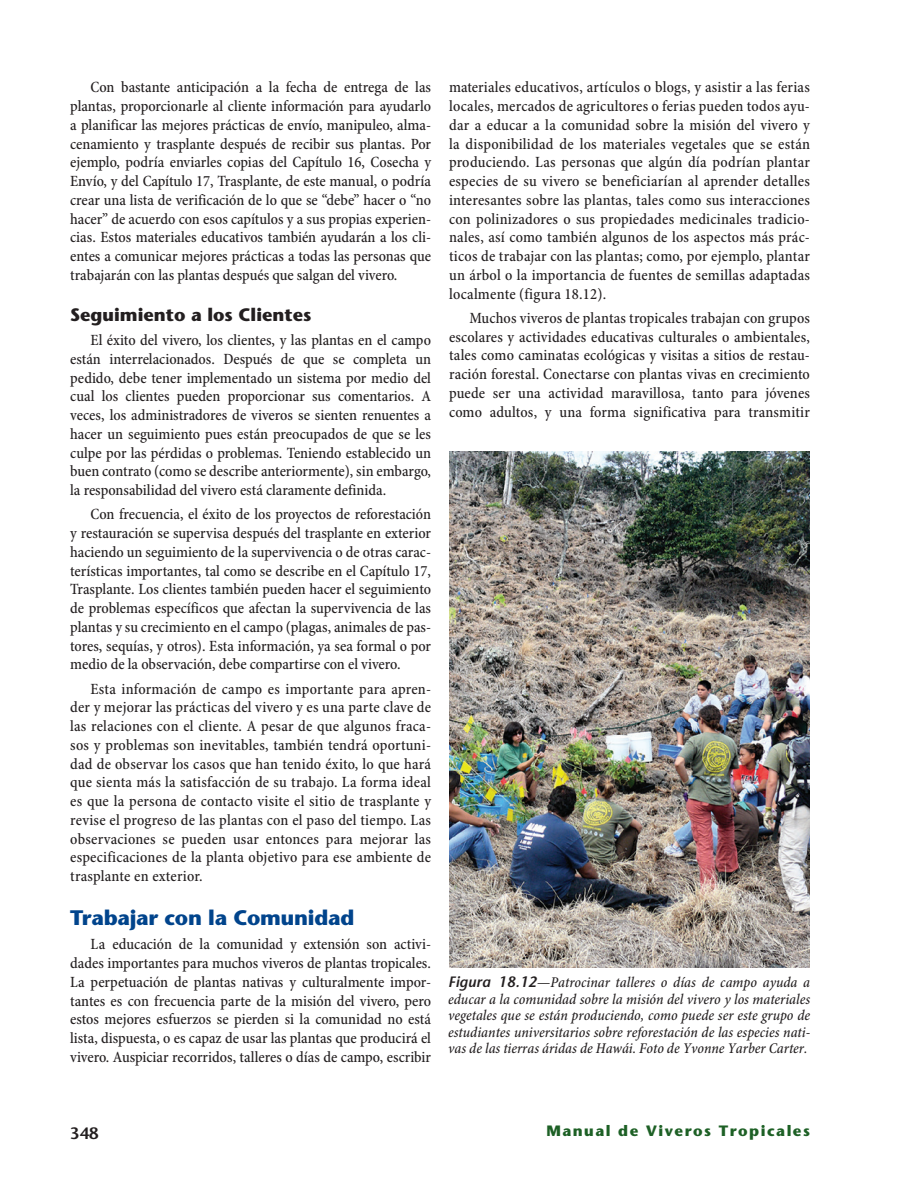
<style>
.page{position:relative;width:918px;height:1188px;background:#fff}
.page>*{position:absolute;margin:0;border:0;box-sizing:border-box;transform-origin:0 0}
.Headings_1{font:700 21px "Stone Sans Std";letter-spacing:-.01em;color:#01448c}
.Headings_2{font:700 18px "Stone Sans Std";color:#231f20}
.t1{font:600 16.5px "Stone Sans Std";color:#231f20}
.Body_text_SP1{font:500 condensed 15.75px/18.8px "Minion Pro";color:#231f20;text-align:justify}
.Captions{font:italic 500 condensed 15px/16.5px "Minion Pro";color:#231f20;text-align:justify}
.t2{font:700 15px "Stone Sans Std";letter-spacing:.1em;color:#1d6025}
.s1{font-family:"Stone Sans Std";font-weight:600;font-stretch:normal}
</style>
<div class="page">
<img style="left:449px;top:451px;width:361px;height:517px">
<p class="Body_text_SP1" style="left:70px;top:79px;width:362px;text-indent:20px">Con bastante anticipación a la fecha de entrega de las plantas, proporcionarle al cliente información para ayudarlo a planificar las mejores prácticas de envío, manipuleo, alma&shy;cenamiento y trasplante después de recibir sus plantas. Por ejemplo, podría enviarles copias del Capítulo 16, Cosecha y Envío, y del Capítulo 17, Trasplante, de este manual, o podría crear una lista de verificación de lo que se “debe” hacer o “no hacer” de acuerdo con esos capítulos y a sus propias experien&shy;cias. Estos materiales educativos también ayudarán a los cli&shy;entes a comunicar mejores prácticas a todas las personas que trabajarán con las plantas después que salgan del vivero.</p>
<p class="Headings_2" style="left:70px;top:304px;width:243px">Seguimiento a los Clientes</p>
<p class="Body_text_SP1" style="left:70px;top:331px;width:362px;text-indent:20px">El éxito del vivero, los clientes, y las plantas en el campo están interrelacionados. Después de que se completa un pedido, debe tener implementado un sistema por medio del cual los clientes pueden proporcionar sus comentarios. A veces, los administradores de viveros se sienten renuentes a hacer un seguimiento pues están preocupados de que se les culpe por las pérdidas o problemas. Teniendo establecido un buen contrato (como se describe anteriormente), sin embargo, la responsabilidad del vivero está claramente definida.</p>
<p class="Body_text_SP1" style="left:70px;top:506px;width:362px;text-indent:20px">Con frecuencia, el éxito de los proyectos de reforestación y restauración se supervisa después del trasplante en exterior haciendo un seguimiento de la supervivencia o de otras carac&shy;terísticas importantes, tal como se describe en el Capítulo 17, Trasplante. Los clientes también pueden hacer el seguimiento de problemas específicos que afectan la supervivencia de las plantas y su crecimiento en el campo (plagas, animales de pas&shy;tores, sequías, y otros). Esta información, ya sea formal o por medio de la observación, debe compartirse con el vivero.</p>
<p class="Body_text_SP1" style="left:70px;top:680px;width:362px;text-indent:20px">Esta información de campo es importante para apren&shy;der y mejorar las prácticas del vivero y es una parte clave de las relaciones con el cliente. A pesar de que algunos fraca&shy;sos y problemas son inevitables, también tendrá oportuni&shy;dad de observar los casos que han tenido éxito, lo que hará que sienta más la satisfacción de su trabajo. La forma ideal es que la persona de contacto visite el sitio de trasplante y revise el progreso de las plantas con el paso del tiempo. Las observaciones se pueden usar entonces para mejorar las especificaciones de la planta objetivo para ese ambiente de trasplante en exterior.</p>
<p class="Headings_1" style="left:70px;top:905px;width:286px">Trabajar con la Comunidad</p>
<p class="Body_text_SP1" style="left:70px;top:935px;width:362px;text-indent:20px">La educación de la comunidad y extensión son activi&shy;dades importantes para muchos viveros de plantas tropicales.<br>La perpetuación de plantas nativas y culturalmente impor&shy;tantes es con frecuencia parte de la misión del vivero, pero estos mejores esfuerzos se pierden si la comunidad no está lista, dispuesta, o es capaz de usar las plantas que producirá el vivero. Auspiciar recorridos, talleres o días de campo, escribir</p>
<p class="Body_text_SP1" style="left:449px;top:79px;width:362px">materiales educativos, artículos o blogs, y asistir a las ferias locales, mercados de agricultores o ferias pueden todos ayu&shy;dar a educar a la comunidad sobre la misión del vivero y la disponibilidad de los materiales vegetales que se están produciendo. Las personas que algún día podrían plantar especies de su vivero se beneficiarían al aprender detalles interesantes sobre las plantas, tales como sus interacciones con polinizadores o sus propiedades medicinales tradicio&shy;nales, así como también algunos de los aspectos más prác&shy;ticos de trabajar con las plantas; como, por ejemplo, plantar un árbol o la importancia de fuentes de semillas adaptadas localmente (figura 18.12).</p>
<p class="Body_text_SP1" style="left:449px;top:309px;width:362px;text-indent:20px">Muchos viveros de plantas tropicales trabajan con grupos escolares y actividades educativas culturales o ambientales, tales como caminatas ecológicas y visitas a sitios de restau&shy;ración forestal. Conectarse con plantas vivas en crecimiento puede ser una actividad maravillosa, tanto para jóvenes como adultos, y una forma significativa para transmitir</p>
<p class="Captions" style="left:448px;top:975px;width:364px"><span class="s1">Figura 18.12</span>—Patrocinar talleres o días de campo ayuda a educar a la comunidad sobre la misión del vivero y los materiales vegetales que se están produciendo, como puede ser este grupo de estudiantes universitarios sobre reforestación de las especies nati&shy;vas de las tierras áridas de Hawái. Foto de Yvonne Yarber Carter.</p>
<p class="t1" style="left:70px;top:1123px;width:30px">348</p>
<p class="t2" style="left:546px;top:1122px;width:265px">Manual de Viveros Tropicales</p>
</div>
